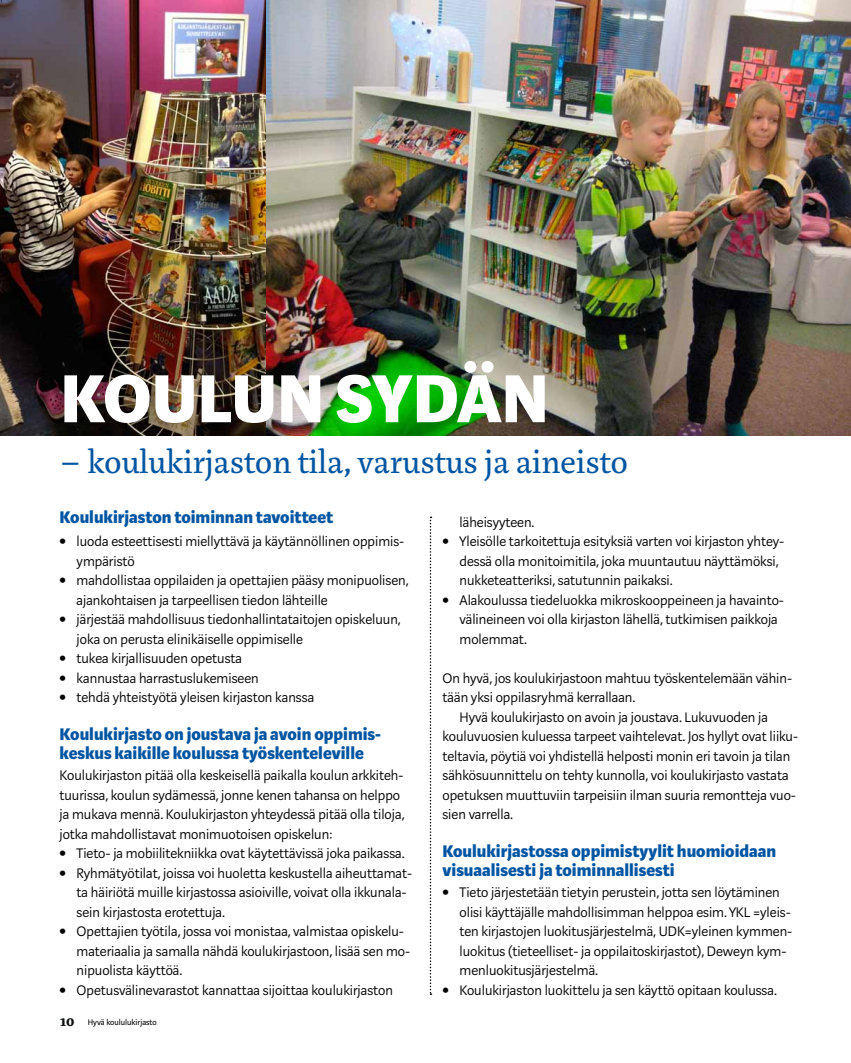
<style>
.page{position:relative;width:851px;height:1063px;background:#fff}
.page>*{position:absolute;margin:0;border:0;box-sizing:border-box;transform-origin:0 0}
.t1{font:800 75px "Marat Sans";color:#fff}
.t2{font:36px "Marat Pro";color:#0055a3}
.t3{font:800 18.6px/19.5px "Marat Sans";color:#0055a3}
.t4{font:300 15.3px/19.5px "Marat Sans";color:#000}
.t5{font:9px "Marat Sans";color:#000}
.s1{font-weight:900;font-size:19.5px}
.s2{font-family:"Marat Pro";font-weight:700;font-size:16.5px;color:#0c100e}
</style>
<div class="page">
<img style="left:0;top:0;width:267px;height:435px">
<img style="left:267px;top:0;width:583px;height:435px">
<svg style="left:429px;top:517px;width:2px;height:478px"></svg>
<h1 class="t1" style="left:60px;top:359px;width:490px">Koulun sydän</h1>
<h2 class="t2" style="left:60px;top:442px;width:570px">– koulukirjaston tila, varustus ja aineisto</h2>
<p class="t3" style="left:60px;top:508px;width:275px">Koulukirjaston toiminnan tavoitteet</p>
<p class="t4" style="left:77px;top:532px;width:329px;text-indent:-17px"><span class="s1">•</span> luoda esteettisesti miellyttävä ja käytännöllinen oppimis&shy;ympäristö</p>
<p class="t4" style="left:77px;top:571px;width:333px;text-indent:-17px"><span class="s1">•</span> mahdollistaa oppilaiden ja opettajien pääsy monipuolisen, ajankohtaisen ja tarpeellisen tiedon lähteille</p>
<p class="t4" style="left:77px;top:610px;width:325px;text-indent:-17px"><span class="s1">•</span> järjestää mahdollisuus tiedonhallintataitojen opiskeluun, joka on perusta elinikäiselle oppimiselle</p>
<p class="t4" style="left:60px;top:649px;width:184px"><span class="s1">•</span> tukea kirjallisuuden opetusta</p>
<p class="t4" style="left:60px;top:668px;width:201px"><span class="s1">•</span> kannustaa harrastuslukemiseen</p>
<p class="t4" style="left:60px;top:688px;width:256px"><span class="s1">•</span> tehdä yhteistyötä yleisen kirjaston kanssa</p>
<p class="t3" style="left:60px;top:724px;width:323px">Koulukirjasto on joustava ja avoin oppimis&shy;keskus kaikille koulussa työskenteleville</p>
<p class="t4" style="left:60px;top:766px;width:346px">Koulukirjaston pitää olla keskeisellä paikalla koulun arkkiteh&shy;tuurissa, koulun sydämessä, jonne kenen tahansa on helppo ja mukava mennä. Koulukirjaston yhteydessä pitää olla tiloja, jotka mahdollistavat monimuotoisen opiskelun:</p>
<p class="t4" style="left:60px;top:844px;width:346px"><span class="s1">•</span> Tieto- ja mobiilitekniikka ovat käytettävissä joka paikassa.</p>
<p class="t4" style="left:77px;top:863px;width:337px;text-indent:-17px"><span class="s1">•</span> Ryhmätyötilat, joissa voi huoletta keskustella aiheuttamat&shy;ta häiriötä muille kirjastossa asioiville, voivat olla ikkunala&shy;sein kirjastosta erotettuja.</p>
<p class="t4" style="left:77px;top:922px;width:335px;text-indent:-17px"><span class="s1">•</span> Opettajien työtila, jossa voi monistaa, valmistaa opiskelu&shy;materiaalia ja samalla nähdä koulukirjastoon, lisää sen mo&shy;nipuolista käyttöä.</p>
<p class="t4" style="left:60px;top:980px;width:335px"><span class="s1">•</span> Opetusvälinevarastot kannattaa sijoittaa koulukirjaston</p>
<p class="t4" style="left:459px;top:512px;width:77px">läheisyyteen.</p>
<p class="t4" style="left:459px;top:532px;width:326px;text-indent:-17px"><span class="s1">•</span> Yleisölle tarkoitettuja esityksiä varten voi kirjaston yhtey&shy;dessä olla monitoimitila, joka muuntautuu näyttämöksi, nukketeatteriksi, satutunnin paikaksi.</p>
<p class="t4" style="left:459px;top:590px;width:326px;text-indent:-17px"><span class="s1">•</span> Alakoulussa tiedeluokka mikroskooppeineen ja havainto&shy;välineineen voi olla kirjaston lähellä, tutkimisen paikkoja molemmat.</p>
<p class="t4" style="left:442px;top:668px;width:351px">On hyvä, jos koulukirjastoon mahtuu työskentelemään vähin-</p>
<p class="t4" style="left:442px;top:688px;width:194px">tään yksi oppilasryhmä kerrallaan.</p>
<p class="t4" style="left:459px;top:707px;width:310px">Hyvä koulukirjasto on avoin ja joustava. Lukuvuoden ja</p>
<p class="t4" style="left:442px;top:727px;width:357px">kouluvuosien kuluessa tarpeet vaihtelevat. Jos hyllyt ovat liiku-</p>
<p class="t4" style="left:442px;top:746px;width:349px">teltavia, pöytiä voi yhdistellä helposti monin eri tavoin ja tilan</p>
<p class="t4" style="left:442px;top:766px;width:348px">sähkösuunnittelu on tehty kunnolla, voi koulukirjasto vastata</p>
<p class="t4" style="left:442px;top:785px;width:355px">opetuksen muuttuviin tarpeisiin ilman suuria remontteja vuo-</p>
<p class="t4" style="left:442px;top:805px;width:72px">sien varrella.</p>
<p class="t3" style="left:442px;top:841px;width:335px">Koulukirjastossa oppimistyylit huomioidaan visuaalisesti ja toiminnallisesti</p>
<p class="t4" style="left:459px;top:883px;width:334px;text-indent:-17px"><span class="s1">•</span> Tieto järjestetään tietyin perustein, jotta sen löytäminen olisi käyttäjälle mahdollisimman helppoa esim. YKL =yleis&shy;ten kirjastojen luokitusjärjestelmä, UDK=yleinen kymmen&shy;luokitus (tieteelliset- ja oppilaitoskirjastot), Deweyn kym&shy;menluokitusjärjestelmä.</p>
<p class="t4" style="left:442px;top:980px;width:336px"><span class="s1">•</span> Koulukirjaston luokittelu ja sen käyttö opitaan koulussa.</p>
<p class="t5" style="left:60px;top:1017px;width:98px"><span class="s2">10</span> Hyvä koululukirjasto</p>
</div>
